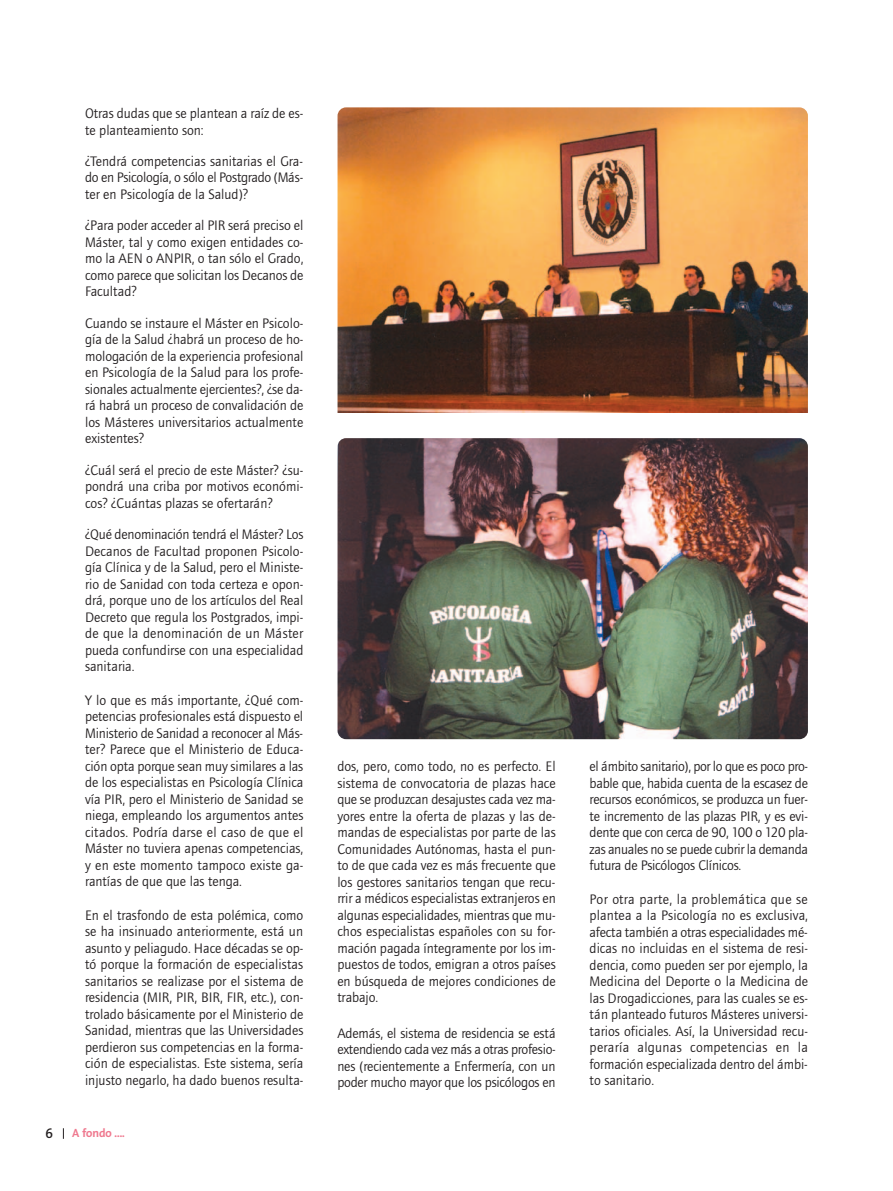
<style>
.page{position:relative;width:893px;height:1191px;background:#fff}
.page>*{position:absolute;margin:0;border:0;box-sizing:border-box;transform-origin:0 0}
.t1{font:14.25px/16.5px "Foundry Journal";color:#231f20;text-align:justify}
.t2{font:600 13.5px "Thesis Sans";color:#231f20}
.t3{font:700 12px "Thesis Sans";color:#ef788e}
</style>
<div class="page">
<img style="left:338px;top:107px;width:470px;height:306px">
<img style="left:338px;top:438px;width:470px;height:301px">
<p class="t1" style="left:85px;top:105px;width:220px">Otras dudas que se plantean a raíz de es&shy;te planteamiento son:</p>
<p class="t1" style="left:85px;top:153px;width:220px">¿Tendrá competencias sanitarias el Gra&shy;do en Psicología, o sólo el Postgrado (Más&shy;ter en Psicología de la Salud)?</p>
<p class="t1" style="left:85px;top:217px;width:220px">¿Para poder acceder al PIR será preciso el Máster, tal y como exigen entidades co&shy;mo la AEN o ANPIR, o tan sólo el Grado, como parece que solicitan los Decanos de Facultad?</p>
<p class="t1" style="left:85px;top:315px;width:220px">Cuando se instaure el Máster en Psicolo&shy;gía de la Salud ¿habrá un proceso de ho&shy;mologación de la experiencia profesional en Psicología de la Salud para los profe&shy;sionales actualmente ejercientes?, ¿se da&shy;rá habrá un proceso de convalidación de los Másteres universitarios actualmente existentes?</p>
<p class="t1" style="left:85px;top:461px;width:220px">¿Cuál será el precio de este Máster? ¿su&shy;pondrá una criba por motivos económi&shy;cos? ¿Cuántas plazas se ofertarán?</p>
<p class="t1" style="left:85px;top:526px;width:220px">¿Qué denominación tendrá el Máster? Los Decanos de Facultad proponen Psicolo&shy;gía Clínica y de la Salud, pero el Ministe&shy;rio de Sanidad con toda certeza e opon&shy;drá, porque uno de los artículos del Real Decreto que regula los Postgrados, impi&shy;de que la denominación de un Máster pueda confundirse con una especialidad sanitaria.</p>
<p class="t1" style="left:85px;top:691px;width:220px">Y lo que es más importante, ¿Qué com&shy;petencias profesionales está dispuesto el Ministerio de Sanidad a reconocer al Más&shy;ter? Parece que el Ministerio de Educa&shy;ción opta porque sean muy similares a las de los especialistas en Psicología Clínica vía PIR, pero el Ministerio de Sanidad se niega, empleando los argumentos antes citados. Podría darse el caso de que el Máster no tuviera apenas competencias, y en este momento tampoco existe ga&shy;rantías de que que las tenga.</p>
<p class="t1" style="left:85px;top:906px;width:220px">En el trasfondo de esta polémica, como se ha insinuado anteriormente, está un asunto y peliagudo. Hace décadas se op&shy;tó porque la formación de especialistas sanitarios se realizase por el sistema de residencia (MIR, PIR, BIR, FIR, etc.), con&shy;trolado básicamente por el Ministerio de Sanidad, mientras que las Universidades perdieron sus competencias en la forma&shy;ción de especialistas. Este sistema, sería injusto negarlo, ha dado buenos resulta-</p>
<p class="t2" style="left:46px;top:1128px;width:9px">6</p>
<p class="t3" style="left:72px;top:1128px;width:54px">A fondo ....</p>
<p class="t1" style="left:337px;top:758px;width:220px">dos, pero, como todo, no es perfecto. El sistema de convocatoria de plazas hace que se produzcan desajustes cada vez ma&shy;yores entre la oferta de plazas y las de&shy;mandas de especialistas por parte de las Comunidades Autónomas, hasta el pun&shy;to de que cada vez es más frecuente que los gestores sanitarios tengan que recu&shy;rrir a médicos especialistas extranjeros en algunas especialidades, mientras que mu&shy;chos especialistas españoles con su for&shy;mación pagada íntegramente por los im&shy;puestos de todos, emigran a otros países en búsqueda de mejores condiciones de trabajo.</p>
<p class="t1" style="left:337px;top:1024px;width:220px">Además, el sistema de residencia se está extendiendo cada vez más a otras profesio&shy;nes (recientemente a Enfermería, con un poder mucho mayor que los psicólogos en</p>
<p class="t1" style="left:590px;top:758px;width:220px">el ámbito sanitario), por lo que es poco pro&shy;bable que, habida cuenta de la escasez de recursos económicos, se produzca un fuer&shy;te incremento de las plazas PIR, y es evi&shy;dente que con cerca de 90, 100 o 120 pla&shy;zas anuales no se puede cubrir la demanda futura de Psicólogos Clínicos.</p>
<p class="t1" style="left:590px;top:890px;width:220px">Por otra parte, la problemática que se plantea a la Psicología no es exclusiva, afecta también a otras especialidades mé&shy;dicas no incluidas en el sistema de resi&shy;dencia, como pueden ser por ejemplo, la Medicina del Deporte o la Medicina de las Drogadicciones, para las cuales se es&shy;tán planteado futuros Másteres universi&shy;tarios oficiales. Así, la Universidad recu&shy;peraría algunas competencias en la formación especializada dentro del ámbi&shy;to sanitario.</p>
</div>
